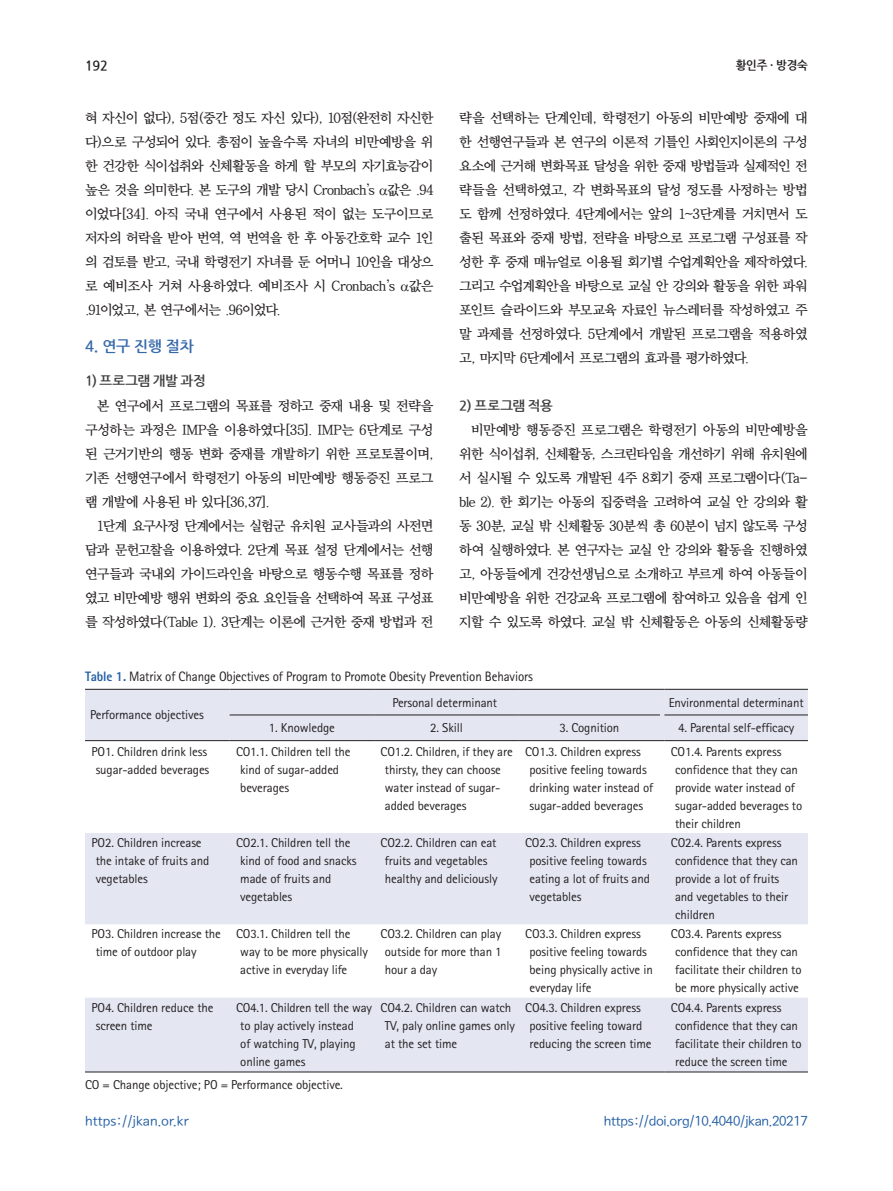
<style>
.page{position:relative;width:893px;height:1191px;background:#fff}
.page>*{position:absolute;margin:0;border:0;box-sizing:border-box;transform-origin:0 0}
.t1{font:700 15px "Nanum Gothic";color:#3769ab}
.t2{font:13.95px/24px "Bareun Batang M";letter-spacing:-.055em;color:#231f20;text-align:justify}
.t3{font:13.65px "Rotis Sans Serif Std";letter-spacing:-.01em;color:#231f20;scale:.95 1}
.t4{font:13.5px "Seoul Namsan M";letter-spacing:-.025em;color:#245fa4}
.t5{font:13.5px "Seoul Namsan M";color:#245fa4}
.t6{font:700 13.5px "Nanum Gothic";letter-spacing:.02em;color:#3e3e3f}
.t7{font:700 13.5px "Nanum Gothic";color:#231f20;scale:.95 1}
.t8{font:12.9px/18px "Rotis Sans Serif Std";letter-spacing:-.01em;color:#231f20}
.t9{font:700 12px "Nanum Gothic";letter-spacing:-.02em;color:#231f20;scale:.95 1}
.s1{font-family:"New Gulim"}
.s2{font-family:"Nanum Gothic"}
.s3{font-family:"Nanum Myeongjo"}
.s4{font-weight:800;color:#245fa4}
</style>
<div class="page">
<svg style="left:85px;top:690px;width:723px;height:381px;fill:#e4e7f2"></svg>
<hr style="left:230px;top:714px;width:144px;height:1px;background:#231f20">
<hr style="left:374px;top:714px;width:145px;height:1px;background:#231f20">
<hr style="left:519px;top:714px;width:141px;height:1px;background:#231f20">
<hr style="left:664px;top:714px;width:144px;height:1px;background:#231f20">
<hr style="left:85px;top:689px;width:145px;height:1px;background:#231f20">
<hr style="left:230px;top:689px;width:144px;height:1px;background:#231f20">
<hr style="left:374px;top:689px;width:145px;height:1px;background:#231f20">
<hr style="left:519px;top:689px;width:141px;height:1px;background:#231f20">
<hr style="left:664px;top:689px;width:144px;height:1px;background:#231f20">
<hr style="left:85px;top:740px;width:145px;height:1px;background:#231f20">
<hr style="left:230px;top:740px;width:144px;height:1px;background:#231f20">
<hr style="left:374px;top:740px;width:145px;height:1px;background:#231f20">
<hr style="left:519px;top:740px;width:141px;height:1px;background:#231f20">
<hr style="left:664px;top:740px;width:144px;height:1px;background:#231f20">
<hr style="left:85px;top:1071px;width:145px;height:1px;background:#231f20">
<hr style="left:230px;top:1071px;width:144px;height:1px;background:#231f20">
<hr style="left:374px;top:1071px;width:145px;height:1px;background:#231f20">
<hr style="left:519px;top:1071px;width:141px;height:1px;background:#231f20">
<hr style="left:664px;top:1071px;width:144px;height:1px;background:#231f20">
<p class="t7" style="left:85px;top:59px;width:26px">192</p>
<p class="t2" style="left:85px;top:106px;width:350px">혀 자신이 없다)<span class="s1">,</span> 5점(중간 정도 자신 있다)<span class="s1">,</span> 10점(완전히 자신한 다)으로 구성되어 있다<span class="s2">.</span> 총점이 높을수록 자녀의 비만예방을 위 한 건강한 식이섭취와 신체활동을 하게 할 부모의 자기효능감이 높은 것을 의미한다<span class="s2">.</span> 본 도구의 개발 당시 Cronbach<span class="s3">’</span>s 값은 <span class="s2">.</span>94 이었다[34]<span class="s2">.</span> 아직 국내 연구에서 사용된 적이 없는 도구이므로 저자의 허락을 받아 번역<span class="s1">,</span> 역 번역을 한 후 아동간호학 교수 1인 의 검토를 받고<span class="s1">,</span> 국내 학령전기 자녀를 둔 어머니 10인을 대상으 로 예비조사 거쳐 사용하였다<span class="s2">.</span> 예비조사 시 Cronbach<span class="s3">’</span>s 값은 <span class="s2">.</span>91이었고<span class="s1">,</span> 본 연구에서는 <span class="s2">.</span>96이었다<span class="s2">.</span></p>
<p class="t1" style="left:85px;top:338px;width:110px">4. 연구 진행 절차</p>
<p class="t6" style="left:85px;top:374px;width:122px">1) 프로그램 개발 과정</p>
<p class="t2" style="left:85px;top:394px;width:350px;text-indent:12px">본 연구에서 프로그램의 목표를 정하고 중재 내용 및 전략을 구성하는 과정은 IMP을 이용하였다[35]<span class="s2">.</span> IMP는 6단계로 구성 된 근거기반의 행동 변화 중재를 개발하기 위한 프로토콜이며<span class="s1">, </span>기존 선행연구에서 학령전기 아동의 비만예방 행동증진 프로그 램 개발에 사용된 바 있다[36<span class="s1">,</span>37]<span class="s2">.</span></p>
<p class="t2" style="left:85px;top:513px;width:350px;text-indent:12px">1단계 요구사정 단계에서는 실험군 유치원 교사들과의 사전면 담과 문헌고찰을 이용하였다<span class="s2">.</span> 2단계 목표 설정 단계에서는 선행 연구들과 국내외 가이드라인을 바탕으로 행동수행 목표를 정하 였고 비만예방 행위 변화의 중요 요인들을 선택하여 목표 구성표 를 작성하였다(Table 1)<span class="s2">.</span> 3단계는 이론에 근거한 중재 방법과 전</p>
<p class="t9" style="left:736px;top:59px;width:77px">황인주 · 방경숙</p>
<p class="t2" style="left:459px;top:105px;width:350px">략을 선택하는 단계인데<span class="s1">,</span> 학령전기 아동의 비만예방 중재에 대 한 선행연구들과 본 연구의 이론적 기틀인 사회인지이론의 구성 요소에 근거해 변화목표 달성을 위한 중재 방법들과 실제적인 전 략들을 선택하였고<span class="s1">,</span> 각 변화목표의 달성 정도를 사정하는 방법 도 함께 선정하였다<span class="s2">.</span> 4단계에서는 앞의 1~3단계를 거치면서 도 출된 목표와 중재 방법<span class="s1">,</span> 전략을 바탕으로 프로그램 구성표를 작 성한 후 중재 매뉴얼로 이용될 회기별 수업계획안을 제작하였다<span class="s2">. </span>그리고 수업계획안을 바탕으로 교실 안 강의와 활동을 위한 파워 포인트 슬라이드와 부모교육 자료인 뉴스레터를 작성하였고 주 말 과제를 선정하였다<span class="s2">.</span> 5단계에서 개발된 프로그램을 적용하였 고<span class="s1">,</span> 마지막 6단계에서 프로그램의 효과를 평가하였다<span class="s2">.</span></p>
<p class="t6" style="left:459px;top:398px;width:95px">2) 프로그램 적용</p>
<p class="t2" style="left:459px;top:418px;width:350px;text-indent:12px">비만예방 행동증진 프로그램은 학령전기 아동의 비만예방을 위한 식이섭취<span class="s1">,</span> 신체활동<span class="s1">,</span> 스크린타임을 개선하기 위해 유치원에 서 실시될 수 있도록 개발된 4주 8회기 중재 프로그램이다(Ta&shy;ble 2)<span class="s2">.</span> 한 회기는 아동의 집중력을 고려하여 교실 안 강의와 활 동 30분<span class="s1">,</span> 교실 밖 신체활동 30분씩 총 60분이 넘지 않도록 구성 하여 실행하였다<span class="s2">.</span> 본 연구자는 교실 안 강의와 활동을 진행하였 고<span class="s1">,</span> 아동들에게 건강선생님으로 소개하고 부르게 하여 아동들이 비만예방을 위한 건강교육 프로그램에 참여하고 있음을 쉽게 인 지할 수 있도록 하였다<span class="s2">.</span> 교실 밖 신체활동은 아동의 신체활동량</p>
<p class="t3" style="left:85px;top:668px;width:473px"><span class="s4">Table 1.</span> Matrix of Change Objectives of Program to Promote Obesity Prevention Behaviors</p>
<p class="t8" style="left:90px;top:706px;width:115px">Performance objectives</p>
<p class="t8" style="left:392px;top:693px;width:106px">Personal determinant</p>
<p class="t8" style="left:669px;top:693px;width:136px">Environmental determinant</p>
<p class="t8" style="left:269px;top:719px;width:68px">1. Knowledge</p>
<p class="t8" style="left:430px;top:719px;width:34px">2. Skill</p>
<p class="t8" style="left:559px;top:719px;width:61px">3. Cognition</p>
<p class="t8" style="left:678px;top:719px;width:118px">4. Parental self-efficacy</p>
<p class="t8" style="left:91px;top:742px;width:119px;text-align:center">PO1. Children drink less sugar-added beverages</p>
<p class="t8" style="left:240px;top:742px;width:112px;text-indent:-4px">CO1.1. Children tell the kind of sugar-added beverages</p>
<p class="t8" style="left:385px;top:742px;width:129px;text-indent:-4px">CO1.2. Children, if they are thirsty, they can choose water instead of sugar&shy;added beverages</p>
<p class="t8" style="left:529px;top:742px;width:125px;text-indent:-4px">CO1.3. Children express positive feeling towards drinking water instead of sugar-added beverages</p>
<p class="t8" style="left:675px;top:742px;width:129px;text-indent:-4px">CO1.4. Parents express confidence that they can provide water instead of sugar-added beverages to their children</p>
<p class="t8" style="left:96px;top:833px;width:115px;text-indent:-4px">PO2. Children increase the intake of fruits and vegetables</p>
<p class="t8" style="left:240px;top:833px;width:118px;text-indent:-4px">CO2.1. Children tell the kind of food and snacks made of fruits and vegetables</p>
<p class="t8" style="left:381px;top:833px;width:119px;text-align:center">CO2.2. Children can eat fruits and vegetables healthy and deliciously</p>
<p class="t8" style="left:529px;top:833px;width:122px;text-indent:-4px">CO2.3. Children express positive feeling towards eating a lot of fruits and vegetables</p>
<p class="t8" style="left:675px;top:833px;width:124px;text-indent:-4px">CO2.4. Parents express confidence that they can provide a lot of fruits and vegetables to their children</p>
<p class="t8" style="left:96px;top:924px;width:127px;text-indent:-4px">PO3. Children increase the time of outdoor play</p>
<p class="t8" style="left:240px;top:924px;width:129px;text-indent:-4px">CO3.1. Children tell the way to be more physically active in everyday life</p>
<p class="t8" style="left:385px;top:924px;width:118px;text-align:justify;text-indent:-4px">CO3.2. Children can play outside for more than 1 hour a day</p>
<p class="t8" style="left:529px;top:924px;width:125px;text-indent:-4px">CO3.3. Children express positive feeling towards being physically active in everyday life</p>
<p class="t8" style="left:675px;top:924px;width:128px;text-indent:-4px">CO3.4. Parents express confidence that they can facilitate their children to be more physically active</p>
<p class="t8" style="left:96px;top:998px;width:119px;text-indent:-4px">PO4. Children reduce the screen time</p>
<p class="t8" style="left:240px;top:998px;width:133px;text-indent:-4px">CO4.1. Children tell the way to play actively instead<br>of watching TV, playing online games</p>
<p class="t8" style="left:385px;top:998px;width:132px;text-indent:-4px">CO4.2. Children can watch<br>TV, paly online games only at the set time</p>
<p class="t8" style="left:529px;top:998px;width:124px;text-indent:-4px">CO4.3. Children express positive feeling toward reducing the screen time</p>
<p class="t8" style="left:675px;top:998px;width:128px;text-indent:-4px">CO4.4. Parents express confidence that they can facilitate their children to reduce the screen time</p>
<p class="t8" style="left:85px;top:1075px;width:259px">CO = Change objective; PO = Performance objective.</p>
<p class="t5" style="left:85px;top:1114px;width:106px">https://jkan.or.kr</p>
<p class="t4" style="left:604px;top:1114px;width:206px">https://doi.org/10.4040/jkan.20217</p>
</div>
